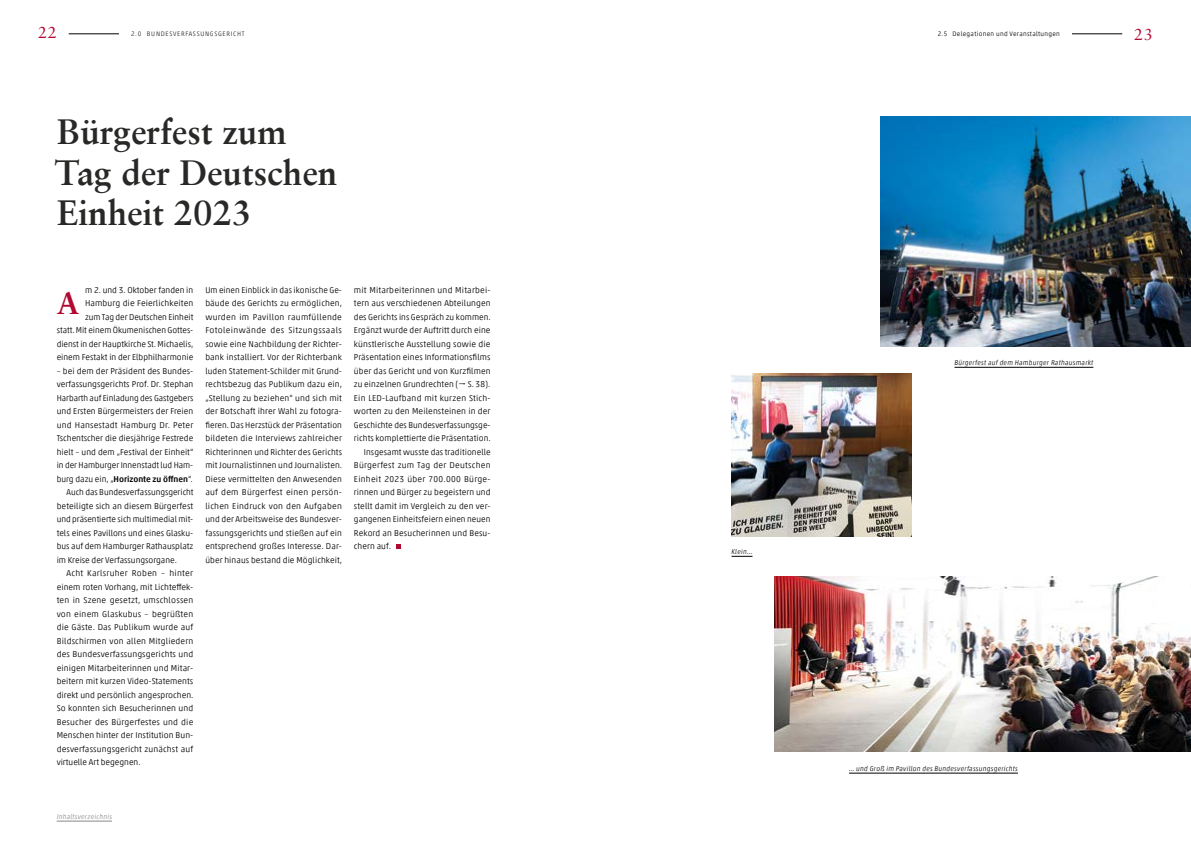
<style>
.page{position:relative;width:1191px;height:842px;background:#fff}
.page>*{position:absolute;margin:0;border:0;box-sizing:border-box;transform-origin:0 0}
.Headline_groß{font:700 35px/40.5px "Sabon LT Pro";color:#282827}
.t1{font:700 31px "Sabon LT Pro";color:#b10931}
.t2{font:16px "Sabon LT Std";color:#b10931}
.Fließtext{font:300 8.5px/13.5px "Akko Pro";color:#000;text-align:justify}
.Bildunterschrift{font:italic 300 7px "Akko Pro";letter-spacing:.03em;color:#000}
.t3{font:italic 300 7px "Akko Pro";letter-spacing:.03em;color:#878787}
.t4{font:300 6.5px "Akko Pro";letter-spacing:.05em;color:#000}
.t5{font:300 6.5px "Akko Pro";letter-spacing:.11em;color:#282827}
.s1{font-weight:500}
</style>
<div class="page">
<hr style="left:69px;top:34px;width:50px;height:1px;background:#000">
<hr style="left:1072px;top:34px;width:50px;height:1px;background:#000">
<hr style="left:57px;top:821px;width:55px;height:1px;background:#878787">
<svg style="left:396px;top:544px;width:5px;height:5px"></svg>
<img style="left:731px;top:374px;width:180px;height:162px">
<img style="left:774px;top:576px;width:417px;height:176px">
<img style="left:880px;top:117px;width:311px;height:229px">
<hr style="left:954px;top:367px;width:139px;height:1px;background:#000">
<svg style="left:731px;top:556px;width:21px;height:1px"></svg>
<hr style="left:849px;top:773px;width:169px;height:1px;background:#000">
<h3 class="t2" style="left:38px;top:23px;width:20px">22</h3>
<h3 class="t2" style="left:1134px;top:25px;width:20px">23</h3>
<p class="t5" style="left:131px;top:30px;width:115px">2.0 BUNDESVERFASSUNGSGERICHT</p>
<p class="t4" style="left:937px;top:30px;width:124px">2.5 Delegationen und Veranstaltungen</p>
<p class="Headline_groß" style="left:55px;top:111px;width:284px">Bürgerfest zum<br>Tag der Deutschen<br>Einheit 2023</p>
<p class="Fließtext" style="left:57px;top:283px;width:138px;text-align:right">m 2. und 3. Oktober fanden in Hamburg die Feierlichkeiten<br>zum Tag der Deutschen Einheit<br>statt. Mit einem Ökumenischen Gottes&shy;dienst in der Hauptkirche St. Michaelis, einem Festakt in der Elbphilharmonie</p>
<p class="Fließtext" style="left:57px;top:364px;width:138px">– bei dem der Präsident des Bundes&shy;verfassungsgerichts Prof. Dr. Stephan Harbarth auf Einladung des Gastgebers und Ersten Bürgermeisters der Freien und Hansestadt Hamburg Dr. Peter Tschentscher die diesjährige Festrede hielt – und dem „Festival der Einheit“ in der Hamburger Innenstadt lud Ham&shy;burg dazu ein, „<span class="s1">Horizonte zu öffnen</span>“.</p>
<p class="Fließtext" style="left:57px;top:485px;width:138px;text-indent:10px">Auch das Bundesverfassungsgericht beteiligte sich an diesem Bürgerfest und präsentierte sich multimedial mit&shy;tels eines Pavillons und eines Glasku&shy;bus auf dem Hamburger Rathausplatz im Kreise der Verfassungsorgane.</p>
<p class="Fließtext" style="left:57px;top:566px;width:138px;text-indent:10px">Acht Karlsruher Roben – hinter einem roten Vorhang, mit Lichteffek&shy;ten in Szene gesetzt, umschlossen von einem Glaskubus – begrüßten die Gäste. Das Publikum wurde auf Bildschirmen von allen Mitgliedern des Bundesverfassungsgerichts und einigen Mitarbeiterinnen und Mitar&shy;beitern mit kurzen Video-Statements direkt und persönlich angesprochen.<br>So konnten sich Besucherinnen und Besucher des Bürgerfestes und die Menschen hinter der Institution Bun&shy;desverfassungsgericht zunächst auf virtuelle Art begegnen.</p>
<p class="t1" style="left:57px;top:284px;width:24px">A</p>
<p class="Fließtext" style="left:205px;top:283px;width:138px">Um einen Einblick in das ikonische Ge&shy;bäude des Gerichts zu ermöglichen, wurden im Pavillon raumfüllende Fotoleinwände des Sitzungssaals sowie eine Nachbildung der Richter&shy;bank installiert. Vor der Richterbank luden Statement-Schilder mit Grund&shy;rechtsbezug das Publikum dazu ein, „Stellung zu beziehen“ und sich mit der Botschaft ihrer Wahl zu fotogra&shy;fieren. Das Herzstück der Präsentation bildeten die Interviews zahlreicher Richterinnen und Richter des Gerichts mit Journalistinnen und Journalisten.<br>Diese vermittelten den Anwesenden auf dem Bürgerfest einen persön&shy;lichen Eindruck von den Aufgaben und der Arbeitsweise des Bundesver&shy;fassungsgerichts und stießen auf ein entsprechend großes Interesse. Dar&shy;über hinaus bestand die Möglichkeit,</p>
<p class="Fließtext" style="left:354px;top:283px;width:138px">mit Mitarbeiterinnen und Mitarbei&shy;tern aus verschiedenen Abteilungen des Gerichts ins Gespräch zu kommen.<br>Ergänzt wurde der Auftritt durch eine künstlerische Ausstellung sowie die Präsentation eines Informationsfilms über das Gericht und von Kurzfilmen zu einzelnen Grundrechten ( S. 38).<br>Ein LED-Laufband mit kurzen Stich&shy;worten zu den Meilensteinen in der Geschichte des Bundesverfassungsge&shy;richts komplettierte die Präsentation.</p>
<p class="Fließtext" style="left:354px;top:445px;width:138px;text-indent:10px">Insgesamt wusste das traditionelle Bürgerfest zum Tag der Deutschen Einheit 2023 über 700.000 Bürge&shy;rinnen und Bürger zu begeistern und stellt damit im Vergleich zu den ver&shy;gangenen Einheitsfeiern einen neuen Rekord an Besucherinnen und Besu&shy;chern auf.</p>
<p class="t3" style="left:57px;top:812px;width:57px">Inhaltsverzeichnis</p>
<p class="Bildunterschrift" style="left:731px;top:548px;width:23px">Klein…</p>
<p class="Bildunterschrift" style="left:954px;top:359px;width:140px">Bürgerfest auf dem Hamburger Rathausmarkt</p>
<p class="Bildunterschrift" style="left:849px;top:764px;width:170px">… und Groß im Pavillon des Bundesverfassungsgerichts</p>
</div>
